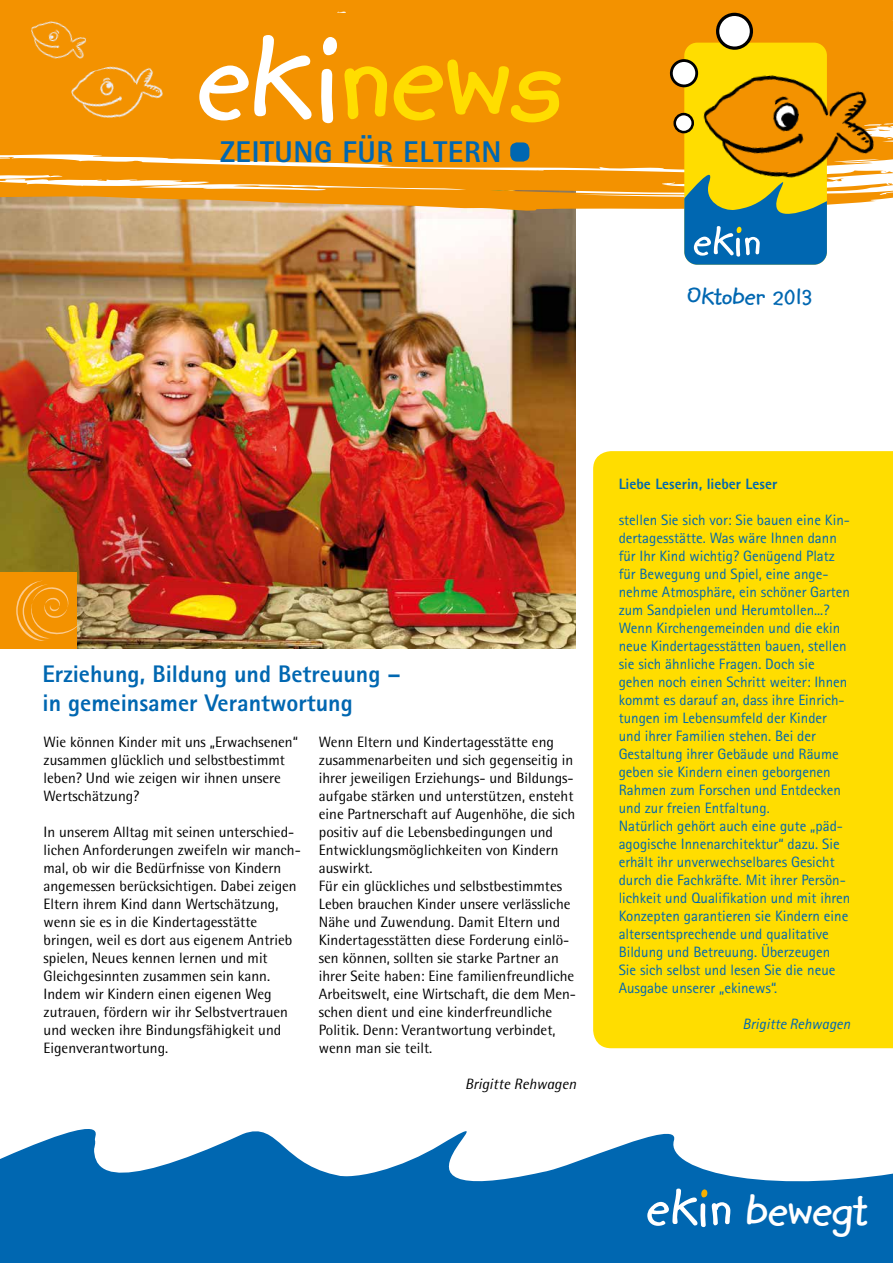
<style>
.page{position:relative;width:893px;height:1263px;background:#fff}
.page>*{position:absolute;margin:0;border:0;box-sizing:border-box;transform-origin:0 0}
.t1{font:700 128.7px "Kidprint";color:#fd0}
.t2{font:700 48px "Kidprint";color:#fff}
.t3{font:800 30px "Rotis Sans Serif";letter-spacing:.02em;color:#0067b1}
.t4{font:700 26.4px "Kidprint";color:#0067b1}
.t5{font:800 24px/28.8px "Rotis Sans Serif";color:#0067b1}
.t6{font:15px/18px "Rotis Semi Sans";color:#000}
.t7{font:15px/18px "Rotis Sans Serif";color:#0067b1}
.t8{font:800 15px "Rotis Sans Serif";color:#0067b1}
.t9{font:italic 15px "Rotis Sans Serif";color:#0067b1}
.t10{font:italic 15px "Rotis Semi Sans";color:#000}
.s1{color:#fff}
</style>
<div class="page">
<img style="left:0;top:213px;width:575px;height:435px">
<div style="left:593px;top:451px;width:300px;height:597px;background:#fd0"></div>
<svg style="left:0;top:0;width:893px;height:213px;background:#f1970f"></svg>
<div style="left:675px;top:114px;width:18px;height:18px;background:#fff;border-radius:50%"></div>
<div style="left:673px;top:113px;width:21px;height:21px;border:3px solid #000;border-radius:50%"></div>
<div style="left:671px;top:60px;width:26px;height:26px;background:#fff;border-radius:50%"></div>
<div style="left:670px;top:59px;width:28px;height:29px;border:3px solid #000;border-radius:50%"></div>
<div style="left:717px;top:14px;width:35px;height:34px;background:#fff;border-radius:50%"></div>
<div style="left:716px;top:12px;width:37px;height:38px;border:3px solid #000;border-radius:50%"></div>
<svg style="left:684px;top:81px;width:143px;height:184px;background:#3381a4"></svg>
<img style="left:692px;top:44px;width:201px;height:175px">
<img style="left:23px;top:13px;width:72px;height:62px">
<svg style="left:347px;top:1131px;width:546px;height:132px;fill:#0067b1"></svg>
<svg style="left:647px;top:1188px;width:83px;height:39px"></svg>
<svg style="left:0;top:1129px;width:347px;height:134px;fill:#0067b1"></svg>
<img style="left:65px;top:52px;width:112px;height:92px">
<div style="left:1px;top:572px;width:76px;height:77px;background:#f39200"></div>
<svg style="left:16px;top:581px;width:71px;height:60px"></svg>
<div style="left:324px;top:30px;width:29px;height:17px;background:#f39200"></div>
<div style="left:511px;top:143px;width:18px;height:18px;background:#0067b1;border-radius:6px"></div>
<div style="left:510px;top:142px;width:19px;height:20px;border:2px solid #0067b1;border-radius:6px"></div>
<h1 class="t1" style="left:197px;top:10px;width:365px"><span class="s1">eki</span>news</h1>
<h3 class="t3" style="left:220px;top:132px;width:283px">ZEITUNG FÜR ELTERN</h3>
<h3 class="t4" style="left:687px;top:283px;width:127px">Oktober 2013</h3>
<h3 class="t5" style="left:43px;top:659px;width:360px">Erziehung, Bildung und Betreuung – in gemeinsamer Verantwortung</h3>
<p class="t6" style="left:44px;top:733px;width:256px">Wie können Kinder mit uns „Erwachsenen“ zusammen glücklich und selbstbestimmt leben? Und wie zeigen wir ihnen unsere Wertschätzung?</p>
<p class="t6" style="left:44px;top:823px;width:259px">In unserem Alltag mit seinen unterschied&shy;lichen Anforderungen zweifeln wir manch&shy;mal, ob wir die Bedürfnisse von Kindern angemessen berücksichtigen. Dabei zeigen Eltern ihrem Kind dann Wertschätzung, wenn sie es in die Kindertagesstätte bringen, weil es dort aus eigenem Antrieb spielen, Neues kennen lernen und mit Gleichgesinnten zusammen sein kann.<br>Indem wir Kindern einen eigenen Weg zutrauen, fördern wir ihr Selbstvertrauen und wecken ihre Bindungsfähigkeit und Eigenverantwortung.</p>
<p class="t6" style="left:319px;top:733px;width:259px">Wenn Eltern und Kindertagesstätte eng zusammenarbeiten und sich gegenseitig in ihrer jeweiligen Erziehungs- und Bildungs&shy;aufgabe stärken und unterstützen, ensteht eine Partnerschaft auf Augenhöhe, die sich positiv auf die Lebensbedingungen und Entwicklungsmöglichkeiten von Kindern auswirkt.<br>Für ein glückliches und selbstbestimmtes Leben brauchen Kinder unsere verlässliche Nähe und Zuwendung. Damit Eltern und Kindertagesstätten diese Forderung einlö&shy;sen können, sollten sie starke Partner an ihrer Seite haben: Eine familienfreundliche Arbeitswelt, eine Wirtschaft, die dem Men&shy;schen dient und eine kinderfreundliche Politik. Denn: Verantwortung verbindet, wenn man sie teilt.</p>
<p class="t10" style="left:465px;top:1075px;width:113px">Brigitte Rehwagen</p>
<p class="t8" style="left:619px;top:474px;width:160px">Liebe Leserin, lieber Leser</p>
<p class="t7" style="left:619px;top:510px;width:233px">stellen Sie sich vor: Sie bauen eine Kin&shy;dertagesstätte. Was wäre Ihnen dann für Ihr Kind wichtig? Genügend Platz für Bewegung und Spiel, eine ange&shy;nehme Atmosphäre, ein schöner Garten zum Sandpielen und Herumtollen...?<br>Wenn Kirchengemeinden und die ekin neue Kindertagesstätten bauen, stellen sie sich ähnliche Fragen. Doch sie gehen noch einen Schritt weiter: Ihnen kommt es darauf an, dass ihre Einrich&shy;tungen im Lebensumfeld der Kinder und ihrer Familien stehen. Bei der Gestaltung ihrer Gebäude und Räume geben sie Kindern einen geborgenen Rahmen zum Forschen und Entdecken und zur freien Entfaltung.<br>Natürlich gehört auch eine gute „päd&shy;agogische Innenarchitektur“ dazu. Sie erhält ihr unverwechselbares Gesicht durch die Fachkräfte. Mit ihrer Persön&shy;lichkeit und Qualifikation und mit ihren Konzepten garantieren sie Kindern eine altersentsprechende und qualitative Bildung und Betreuung. Überzeugen Sie sich selbst und lesen Sie die neue Ausgabe unserer „ekinews“.</p>
<p class="t9" style="left:742px;top:1015px;width:110px">Brigitte Rehwagen</p>
<h2 class="t2" style="left:746px;top:1185px;width:123px">bewegt</h2>
</div>
